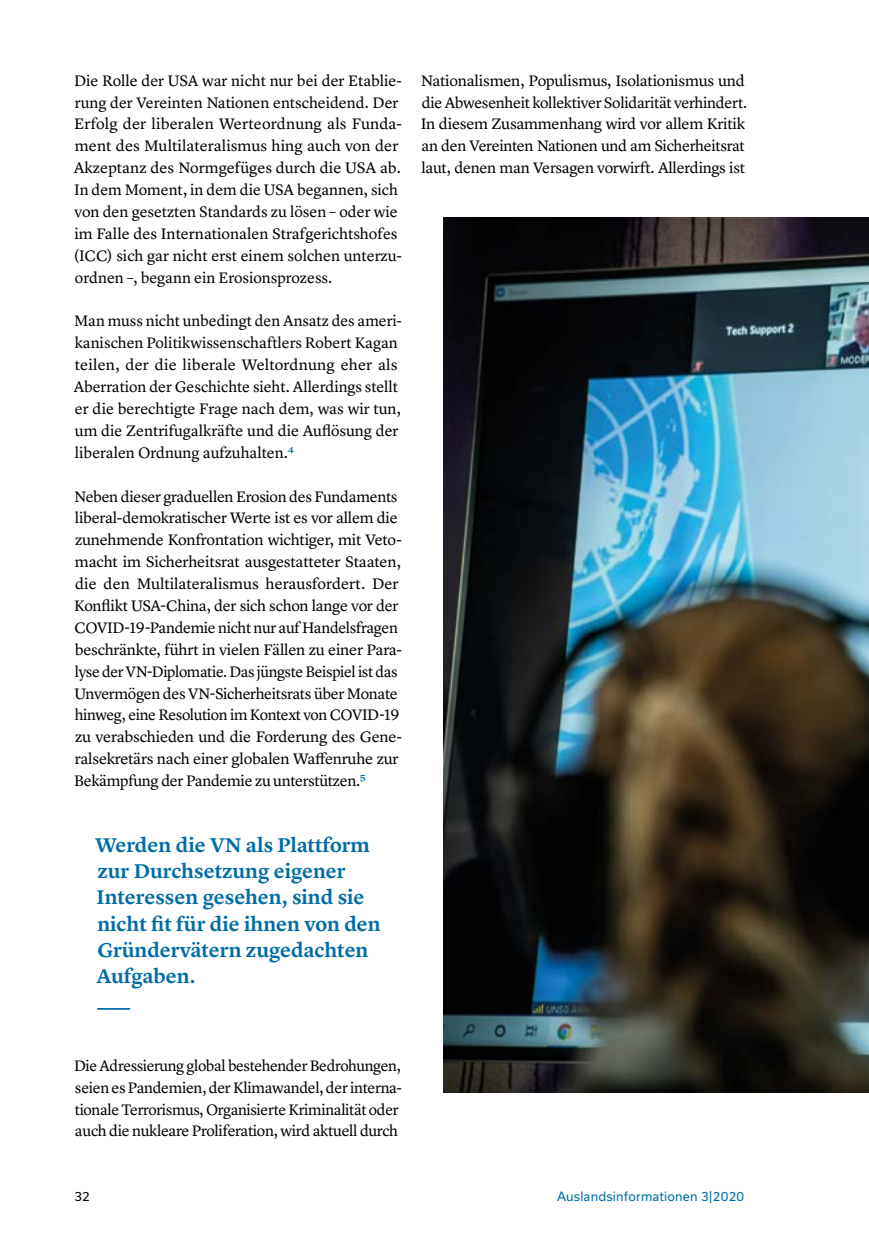
<style>
.page{position:relative;width:869px;height:1246px;background:#fff}
.page>*{position:absolute;margin:0;border:0;box-sizing:border-box;transform-origin:0 0}
.t1{font:600 20.65px/26.2px "Lyon Text";color:#006ca6}
.Paragraph{font:15.75px/21.9px "Lyon Text";letter-spacing:-.015em;color:#000}
.t2{font:12.25px "Usual";letter-spacing:.015em;color:#006ca6}
.t3{font:12.25px "Usual";color:#000}
.s1{color:#006ca6}
</style>
<div class="page">
<hr style="left:97px;top:1007px;width:33px;height:2px;background:#006ca6">
<img style="left:443px;top:217px;width:425px;height:875px">
<p class="Paragraph" style="left:74px;top:68px;width:330px">Die Rolle der USA war nicht nur bei der Etablie&shy;rung der Vereinten Nationen entscheidend. Der Erfolg der liberalen Werteordnung als Funda&shy;ment des Multilateralismus hing auch von der Akzeptanz des Normgefüges durch die USA ab.<br>In dem Moment, in dem die USA begannen, sich von den gesetzten Standards zu lösen – oder wie im Falle des Internationalen Strafgerichtshofes (ICC) sich gar nicht erst einem solchen unterzu&shy;ordnen –, begann ein Erosionsprozess.</p>
<p class="Paragraph" style="left:74px;top:309px;width:329px">Man muss nicht unbedingt den Ansatz des ameri&shy;kanischen Politikwissenschaftlers Robert Kagan teilen, der die liberale Weltordnung eher als Aberration der Geschichte sieht. Allerdings stellt er die berechtigte Frage nach dem, was wir tun, um die Zentrifugalkräfte und die Auflösung der liberalen Ordnung aufzuhalten.<span class="s1">4</span></p>
<p class="Paragraph" style="left:74px;top:484px;width:329px">Neben dieser graduellen Erosion des Fundaments liberal-demokratischer Werte ist es vor allem die zunehmende Konfrontation wichtiger, mit Veto&shy;macht im Sicherheitsrat ausgestatteter Staaten, die den Multilateralismus herausfordert. Der Konflikt USA-China, der sich schon lange vor der COVID-19-Pandemie nicht nur auf Handelsfragen beschränkte, führt in vielen Fällen zu einer Para&shy;lyse der VN-Diplomatie. Das jüngste Beispiel ist das Unvermögen des VN-Sicherheitsrats über Monate hinweg, eine Resolution im Kontext von COVID-19 zu verabschieden und die Forderung des Gene&shy;ralsekretärs nach einer globalen Waffenruhe zur Bekämpfung der Pandemie zu unterstützen.<span class="s1">5</span></p>
<p class="t1" style="left:95px;top:830px;width:287px">Werden die VN als Plattform zur Durchsetzung eigener<br>Interessen gesehen, sind sie nicht fit für die ihnen von den<br>Gründervätern zugedachten<br>Aufgaben.</p>
<p class="Paragraph" style="left:420px;top:68px;width:328px">Nationalismen, Populismus, Isolationismus und die Abwesenheit kollektiver Solidarität verhindert.<br>In diesem Zusammenhang wird vor allem Kritik an den Vereinten Nationen und am Sicherheitsrat laut, denen man Versagen vorwirft. Allerdings ist</p>
<p class="Paragraph" style="left:74px;top:1053px;width:329px">Die Adressierung global bestehender Bedrohungen, seien es Pandemien, der Klimawandel, der interna&shy;tionale Terrorismus, Organisierte Kriminalität oder auch die nukleare Proliferation, wird aktuell durch</p>
<p class="t3" style="left:74px;top:1188px;width:17px">32</p>
<p class="t2" style="left:557px;top:1188px;width:189px">Auslandsinformationen 3|2020</p>
</div>
